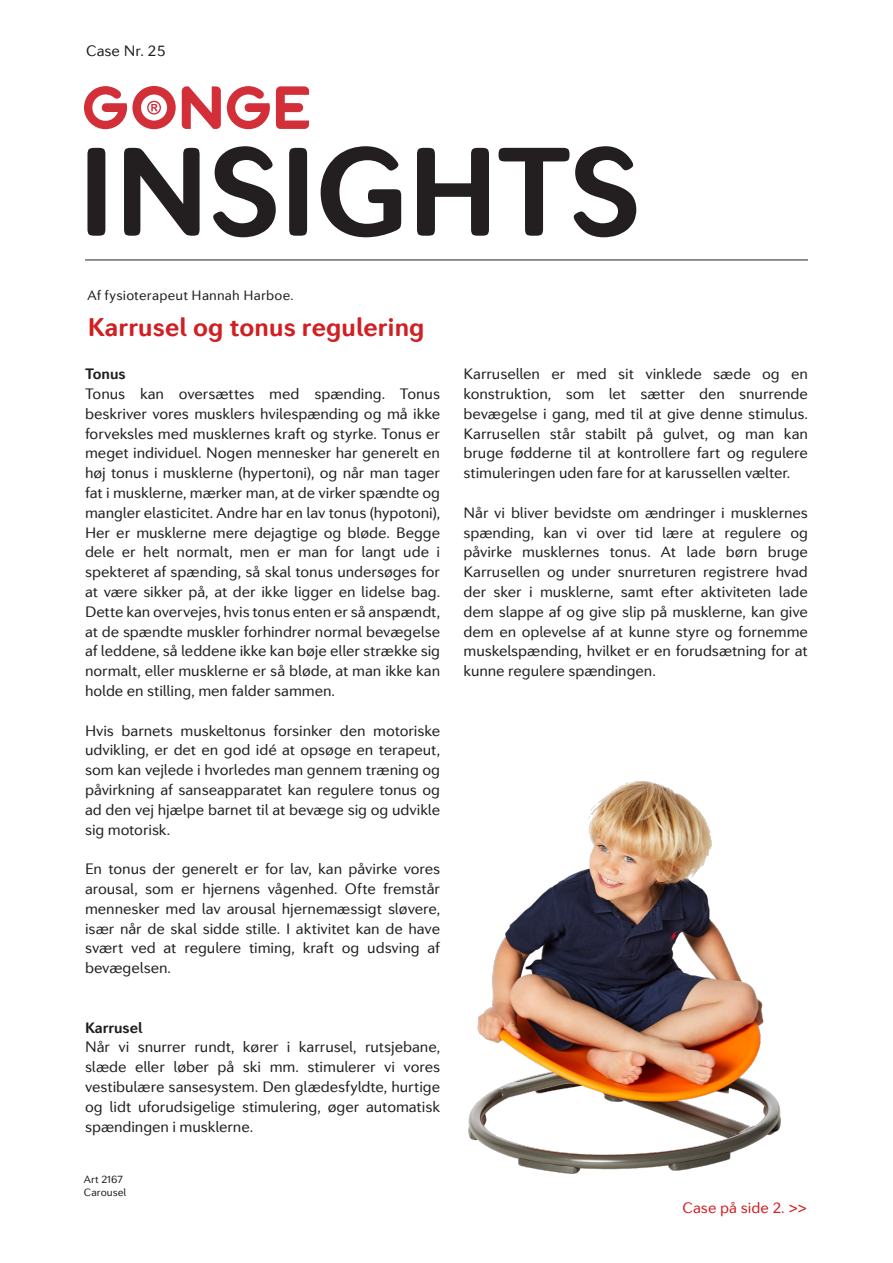
<style>
.page{position:relative;width:893px;height:1263px;background:#fff}
.page>*{position:absolute;margin:0;border:0;box-sizing:border-box;transform-origin:0 0}
.t1{font:700 123.9px "Seconda Soft";letter-spacing:-.01em;color:#231f20}
.t2{font:700 25.5px "Seconda Soft";letter-spacing:.005em;color:#d11f23}
.BRI{font:15px/19.8px "Seconda Soft";letter-spacing:-.005em;color:#231f20;text-align:justify}
.t3{font:15px "Seconda Soft";color:#d11f23}
.BRI-2{font:700 15px "Seconda Soft";letter-spacing:-.005em;color:#231f20}
.BRI-3{font:13.5px "Seconda Soft";letter-spacing:.015em;color:#231f20}
.BR{font:10.5px "Seconda Soft";color:#231f20}
</style>
<div class="page">
<hr style="left:85px;top:260px;width:723px;height:1px;background:#231f20">
<svg style="left:182px;top:86px;width:39px;height:43px"></svg>
<svg style="left:227px;top:86px;width:43px;height:43px"></svg>
<svg style="left:276px;top:86px;width:33px;height:43px"></svg>
<svg style="left:84px;top:86px;width:92px;height:43px"></svg>
<img style="left:468px;top:781px;width:313px;height:393px">
<p class="BRI" style="left:86px;top:41px;width:81px">Case Nr. 25</p>
<p class="t1" style="left:78px;top:116px;width:565px">INSIGHTS</p>
<p class="BRI-3" style="left:87px;top:287px;width:208px">Af fysioterapeut Hannah Harboe.</p>
<p class="t2" style="left:88px;top:311px;width:338px">Karrusel og tonus regulering</p>
<p class="BRI-2" style="left:85px;top:365px;width:42px">Tonus</p>
<p class="BRI" style="left:85px;top:384px;width:357px">Tonus kan oversættes med spænding. Tonus beskriver vores musklers hvilespænding og må ikke forveksles med musklernes kraft og styrke. Tonus er meget individuel. Nogen mennesker har generelt en høj tonus i musklerne (hypertoni), og når man tager fat i musklerne, mærker man, at de virker spændte og mangler elasticitet. Andre har en lav tonus (hypotoni), Her er musklerne mere dejagtige og bløde. Begge dele er helt normalt, men er man for langt ude i spekteret af spænding, så skal tonus undersøges for at være sikker på, at der ikke ligger en lidelse bag.<br>Dette kan overvejes, hvis tonus enten er så anspændt, at de spændte muskler forhindrer normal bevægelse af leddene, så leddene ikke kan bøje eller strække sig normalt, eller musklerne er så bløde, at man ikke kan holde en stilling, men falder sammen.</p>
<p class="BRI" style="left:85px;top:720px;width:357px">Hvis barnets muskeltonus forsinker den motoriske udvikling, er det en god idé at opsøge en terapeut, som kan vejlede i hvorledes man gennem træning og påvirkning af sanseapparatet kan regulere tonus og ad den vej hjælpe barnet til at bevæge sig og udvikle sig motorisk.</p>
<p class="BRI" style="left:85px;top:859px;width:357px">En tonus der generelt er for lav, kan påvirke vores arousal, som er hjernens vågenhed. Ofte fremstår mennesker med lav arousal hjernemæssigt sløvere, især når de skal sidde stille. I aktivitet kan de have svært ved at regulere timing, kraft og udsving af bevægelsen.</p>
<p class="BRI-2" style="left:85px;top:1018px;width:59px">Karrusel</p>
<p class="BRI" style="left:85px;top:1037px;width:357px">Når vi snurrer rundt, kører i karrusel, rutsjebane, slæde eller løber på ski mm. stimulerer vi vores vestibulære sansesystem. Den glædesfyldte, hurtige og lidt uforudsigelige stimulering, øger automatisk spændingen i musklerne.</p>
<p class="BR" style="left:84px;top:1173px;width:40px">Art 2167</p>
<p class="BR" style="left:84px;top:1186px;width:44px">Carousel</p>
<p class="BRI" style="left:463px;top:364px;width:346px">Karrusellen er med sit vinklede sæde og en konstruktion, som let sætter den snurrende bevægelse i gang, med til at give denne stimulus.<br>Karrusellen står stabilt på gulvet, og man kan bruge fødderne til at kontrollere fart og regulere stimuleringen uden fare for at karussellen vælter.</p>
<p class="BRI" style="left:463px;top:503px;width:346px">Når vi bliver bevidste om ændringer i musklernes spænding, kan vi over tid lære at regulere og påvirke musklernes tonus. At lade børn bruge Karrusellen og under snurreturen registrere hvad der sker i musklerne, samt efter aktiviteten lade dem slappe af og give slip på musklerne, kan give dem en oplevelse af at kunne styre og fornemme muskelspænding, hvilket er en forudsætning for at kunne regulere spændingen.</p>
<p class="t3" style="left:682px;top:1199px;width:126px">Case på side 2. &gt;&gt;</p>
</div>
